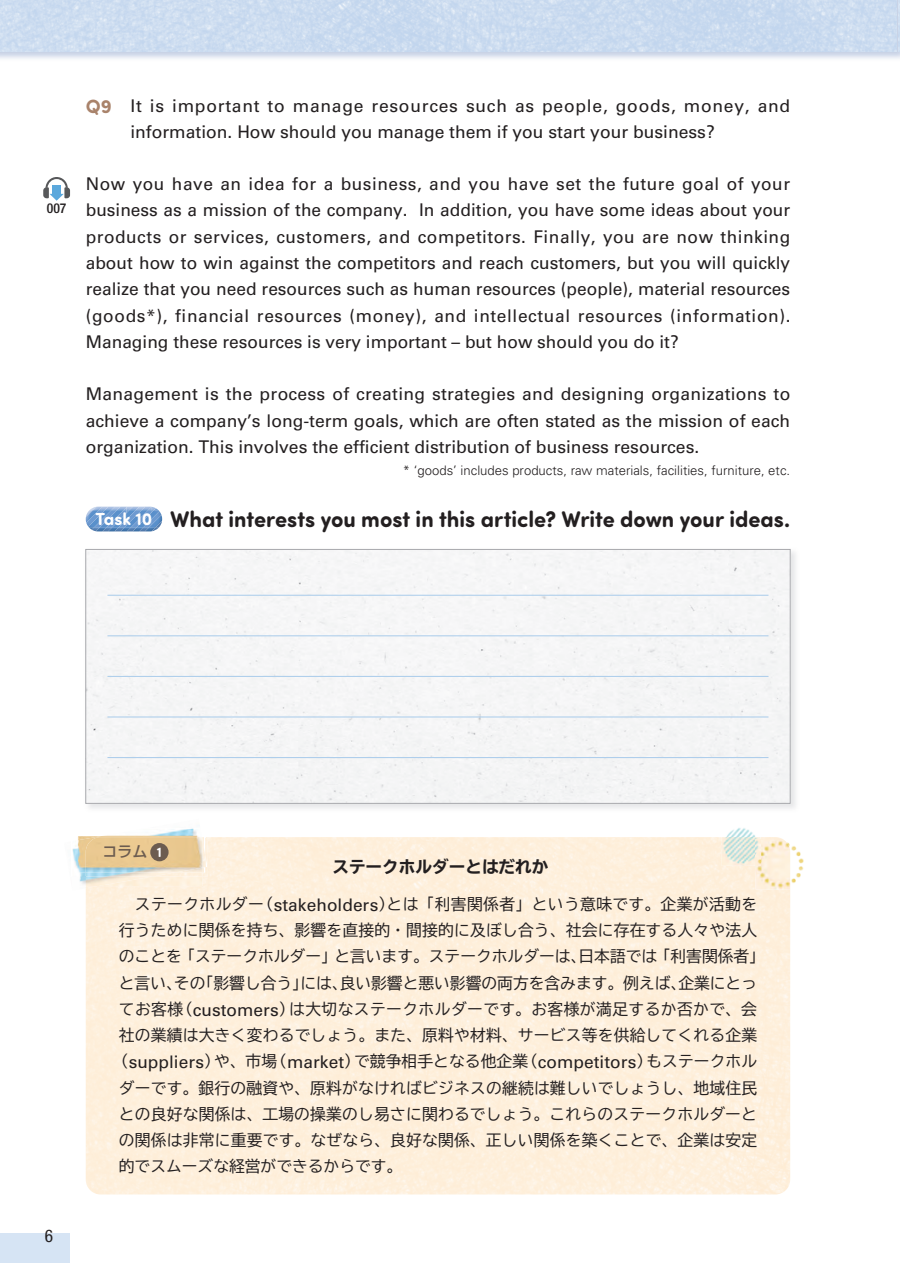
<style>
.page{position:relative;width:900px;height:1263px;background:#fff}
.page>*{position:absolute;margin:0;border:0;box-sizing:border-box;transform-origin:0 0}
.t1{font:700 22.75px "Sofia Pro Soft";color:#231f20}
.t2{font:17.5px/26.2px "Univers";color:#231f20;text-align:justify}
.t3{font:condensed 17.32px "Helvetica Neue";color:#231f20}
.t4{font:700 expanded 16.62px "TBUD Go Std";color:#231f20}
.t5{font:15.75px "TBUD Go Std";letter-spacing:.015em;color:#231f20}
.t6{font:500 14.88px "Shin Go Pro";color:#6c5c50}
.t7{font:500 condensed 13.65px "Helvetica Neue";color:#231f20}
.t8{font:300 13.12px "Univers";color:#231f20}
.s1{font-family:"Sofia Pro Soft";font-weight:700;font-size:19.25px;color:#a9836b}
.s2{font-size:17.5px;color:#fff}
.s3{font-family:"Sofia Pro Soft";font-weight:700;font-size:14px;color:#fff}
.s4{font-family:"Univers";font-size:17.32px}
</style>
<div class="page">
<img style="left:0;top:0;width:898px;height:52px">
<img style="left:898px;top:1px;width:2px;height:59px">
<div style="left:0;top:1232px;width:70px;height:30px;background:#d6e4f4"></div>
<svg style="left:86px;top:506px;width:76px;height:25px;background:#7ca4d2"></svg>
<svg style="left:43px;top:177px;width:27px;height:24px"></svg>
<div style="left:87px;top:551px;width:702px;height:250px;background:#f5f5f6"></div>
<div style="left:85px;top:549px;width:706px;height:254px;border:1px solid #a8a9ad"></div>
<hr style="left:107px;top:594px;width:661px;height:1px;background:#accdeb">
<hr style="left:107px;top:676px;width:661px;height:1px;background:#accdeb">
<hr style="left:107px;top:635px;width:661px;height:1px;background:#accdeb">
<hr style="left:107px;top:716px;width:661px;height:1px;background:#accdeb">
<hr style="left:107px;top:757px;width:661px;height:1px;background:#accdeb">
<div style="left:86px;top:837px;width:704px;height:357px;background:#fef0dc"></div>
<img style="left:200px;top:876px;width:2px;height:10px">
<img style="left:86px;top:876px;width:114px;height:14px">
<svg style="left:79px;top:876px;width:19px;height:12px"></svg>
<img style="left:86px;top:876px;width:66px;height:10px">
<img style="left:202px;top:837px;width:6px;height:39px">
<svg style="left:205px;top:855px;width:2px;height:12px"></svg>
<img style="left:73px;top:828px;width:129px;height:48px">
<img style="left:86px;top:872px;width:90px;height:4px">
<img style="left:78px;top:836px;width:127px;height:36px">
<img style="left:78px;top:836px;width:23px;height:4px">
<img style="left:202px;top:839px;width:3px;height:28px">
<img style="left:86px;top:837px;width:116px;height:35px">
<div style="left:150px;top:843px;width:19px;height:18px;background:#6c5c50;border-radius:50%"></div>
<img style="left:721px;top:828px;width:40px;height:37px">
<img style="left:790px;top:846px;width:14px;height:40px">
<img style="left:755px;top:839px;width:35px;height:50px">
<img style="left:755px;top:839px;width:6px;height:26px">
<p class="t7" style="left:47px;top:200px;width:21px">007</p>
<p class="t2" style="left:130px;top:93px;width:661px;line-height:25.4px;text-indent:-45px"><span class="s1">Q9</span> It is important to manage resources such as people, goods, money, and information. How should you manage them if you start your business?</p>
<p class="t2" style="left:86px;top:171px;width:706px">Now you have an idea for a business, and you have set the future goal of your business as a mission of the company. In addition, you have some ideas about your products or services, customers, and competitors. Finally, you are now thinking about how to win against the competitors and reach customers, but you will quickly realize that you need resources such as human resources (people), material resources (goods*), financial resources (money), and intellectual resources (information).<br>Managing these resources is very important – but how should you do it?</p>
<p class="t2" style="left:86px;top:381px;width:706px">Management is the process of creating strategies and designing organizations to achieve a company’s long-term goals, which are often stated as the mission of each organization. This involves the efficient distribution of business resources.</p>
<p class="t8" style="left:403px;top:463px;width:389px">* ‘goods’ includes products, raw materials, facilities, furniture, etc.</p>
<h1 class="t1" style="left:96px;top:502px;width:696px"><span class="s2">Task 10</span> What interests you most in this article? Write down your ideas.</h1>
<p class="t3" style="left:45px;top:1225px;width:10px">6</p>
<p class="t6" style="left:103px;top:839px;width:61px">コラム <span class="s3">1</span></p>
<p class="t4" style="left:332px;top:857px;width:218px">ステークホルダーとはだれか</p>
<p class="t5" style="left:119px;top:890px;width:640px">　ステークホルダー（<span class="s4">stakeholders</span>）とは「利害関係者」という意味です。企業が活動を</p>
<p class="t5" style="left:119px;top:917px;width:640px">行うために関係を持ち、影響を直接的・間接的に及ぼし合う、社会に存在する人々や法人</p>
<p class="t5" style="left:119px;top:943px;width:648px">のことを「ステークホルダー」と言います。ステークホルダーは、日本語では「利害関係者」</p>
<p class="t5" style="left:119px;top:969px;width:640px">と言い、その「影響し合う」には、良い影響と悪い影響の両方を含みます。例えば、企業にとっ</p>
<p class="t5" style="left:119px;top:995px;width:640px">てお客様（<span class="s4">customers</span>）は大切なステークホルダーです。お客様が満足するか否かで、会</p>
<p class="t5" style="left:119px;top:1022px;width:640px">社の業績は大きく変わるでしょう。また、原料や材料、サービス等を供給してくれる企業</p>
<p class="t5" style="left:113px;top:1048px;width:646px">（<span class="s4">suppliers</span>）や、市場（<span class="s4">market</span>）で競争相手となる他企業（<span class="s4">competitors</span>）もステークホル</p>
<p class="t5" style="left:119px;top:1074px;width:640px">ダーです。銀行の融資や、原料がなければビジネスの継続は難しいでしょうし、地域住民</p>
<p class="t5" style="left:119px;top:1100px;width:640px">との良好な関係は、工場の操業のし易さに関わるでしょう。これらのステークホルダーと</p>
<p class="t5" style="left:119px;top:1127px;width:640px">の関係は非常に重要です。なぜなら、良好な関係、正しい関係を築くことで、企業は安定</p>
<p class="t5" style="left:119px;top:1153px;width:285px">的でスムーズな経営ができるからです。</p>
</div>
